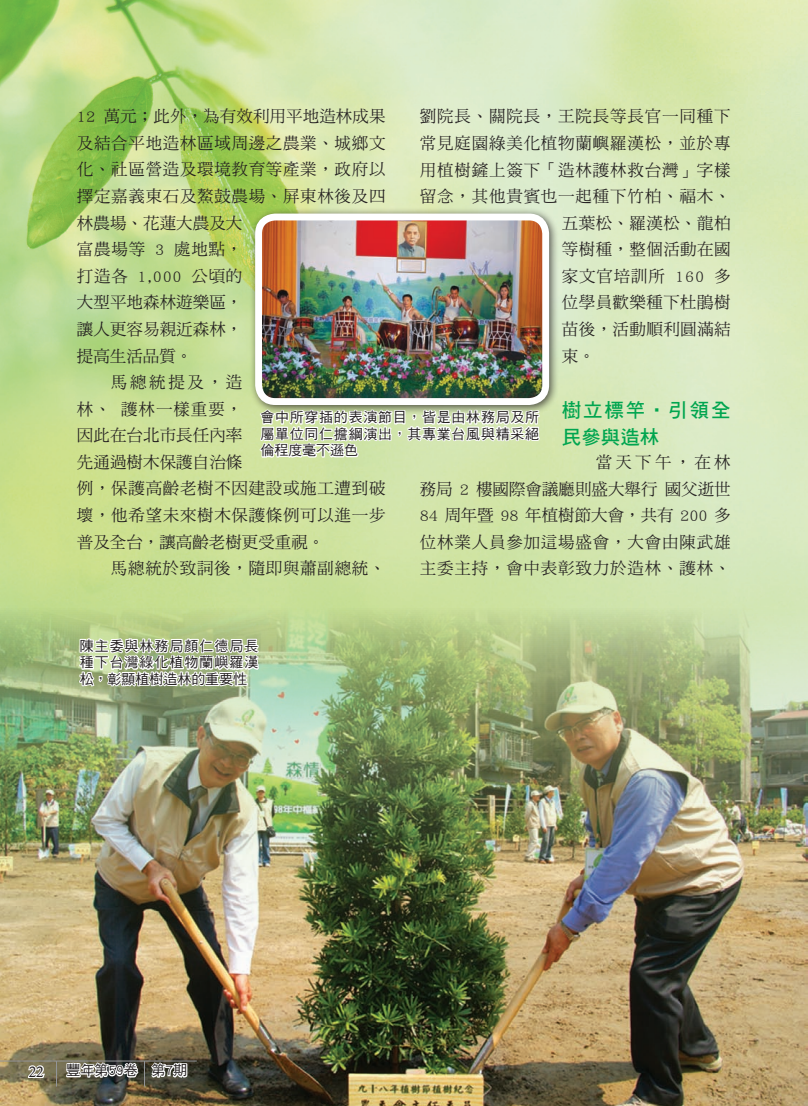
<style>
.page{position:relative;width:808px;height:1106px;background:#fff}
.page>*{position:absolute;margin:0;border:0;box-sizing:border-box;transform-origin:0 0}
.內文{font:19.5px/26.5px "DF Hei Std W7";letter-spacing:.095em;color:#00a54f}
.內文-2{font:16.5px/26.5px "DF Ming Std W5";letter-spacing:.04em;color:#231f20}
.t1{font:15px "Calisto";color:#231f20}
.正常{font:13.95px/16.5px "DF Hei Std W5";letter-spacing:.055em;color:#231f20;text-align:justify}
.正常-2{font:13.95px "DF Hei Std W5";color:#231f20}
</style>
<div class="page">
<img style="left:0;top:0;width:808px;height:591px">
<img style="left:0;top:591px;width:808px;height:515px">
<svg style="left:26px;top:1063px;width:21px;height:16px"></svg>
<hr style="left:0;top:1060px;width:197px;height:1px;background:#939598">
<svg style="left:56px;top:1061px;width:1px;height:25px"></svg>
<svg style="left:65px;top:1044px;width:123px;height:42px"></svg>
<div style="left:249px;top:207px;width:310px;height:208px;background:#231f20;opacity:.75"></div>
<img style="left:259px;top:217px;width:287px;height:184px">
<div style="left:255px;top:213px;width:294px;height:192px;border:7px solid #fff;border-radius:17px"></div>
<svg style="left:78px;top:624px;width:182px;height:75px"></svg>
<svg style="left:259px;top:393px;width:282px;height:70px"></svg>
<p class="內文-2" style="left:77px;top:103px;width:310px">12 萬元；此外，為有效利用平地造林成果及結合平地造林區域周邊之農業、城鄉文化、社區營造及環境教育等產業，政府以擇定嘉義東石及鰲鼓農場、屏東林後及四林農場、花蓮大農及大<br>富農場等 3 處地點，<br>打造各 1,000 公頃的<br>大型平地森林遊樂區，<br>讓人更容易親近森林，<br>提高生活品質。</p>
<p class="內文-2" style="left:77px;top:368px;width:310px;text-indent:34px">馬總統提及，造<br>林、 護林一樣重要，<br>因此在台北市長任內率<br>先通過樹木保護自治條<br>例，保護高齡老樹不因建設或施工遭到破壞，他希望未來樹木保護條例可以進一步普及全台，讓高齡老樹更受重視。</p>
<p class="內文-2" style="left:111px;top:554px;width:276px">馬總統於致詞後，隨即與蕭副總統、</p>
<p class="內文-2" style="left:420px;top:103px;width:313px">劉院長、關院長，王院長等長官一同種下</p>
<p class="內文-2" style="left:420px;top:129px;width:313px">常見庭園綠美化植物蘭嶼羅漢松，並於專</p>
<p class="內文-2" style="left:420px;top:156px;width:313px">用植樹鏟上簽下「造林護林救台灣」字樣</p>
<p class="內文-2" style="left:420px;top:183px;width:313px">留念，其他貴賓也一起種下竹柏、福木、</p>
<p class="內文-2" style="left:562px;top:209px;width:170px">五葉松、羅漢松、龍柏</p>
<p class="內文-2" style="left:562px;top:236px;width:170px">等樹種，整個活動在國</p>
<p class="內文-2" style="left:562px;top:262px;width:170px">家文官培訓所 160 多</p>
<p class="內文-2" style="left:562px;top:289px;width:170px">位學員歡樂種下杜鵑樹</p>
<p class="內文-2" style="left:562px;top:315px;width:170px">苗後，活動順利圓滿結</p>
<p class="內文-2" style="left:562px;top:342px;width:34px">束。</p>
<p class="內文" style="left:562px;top:397px;width:170px">樹立標竿‧引領全民參與造林</p>
<p class="內文-2" style="left:420px;top:448px;width:313px;text-align:justify;text-indent:176px">當天下午，在林務局 2 樓國際會議廳則盛大舉行國父逝世84 周年暨 98 年植樹節大會，共有 200 多位林業人員參加這場盛會，大會由陳武雄主委主持，會中表彰致力於造林、護林、</p>
<p class="正常" style="left:260px;top:409px;width:280px">會中所穿插的表演節目，皆是由林務局及所屬單位同仁擔綱演出，其專業台風與精采絕倫程度毫不遜色</p>
<p class="正常" style="left:80px;top:637px;width:180px">陳主委與林務局顏仁德局長種下台灣綠化植物蘭嶼羅漢松，彰顯植樹造林的重要性</p>
<p class="t1" style="left:29px;top:1063px;width:17px">22</p>
<p class="正常-2" style="left:66px;top:1062px;width:122px">豐年第59卷　第7期</p>
</div>
